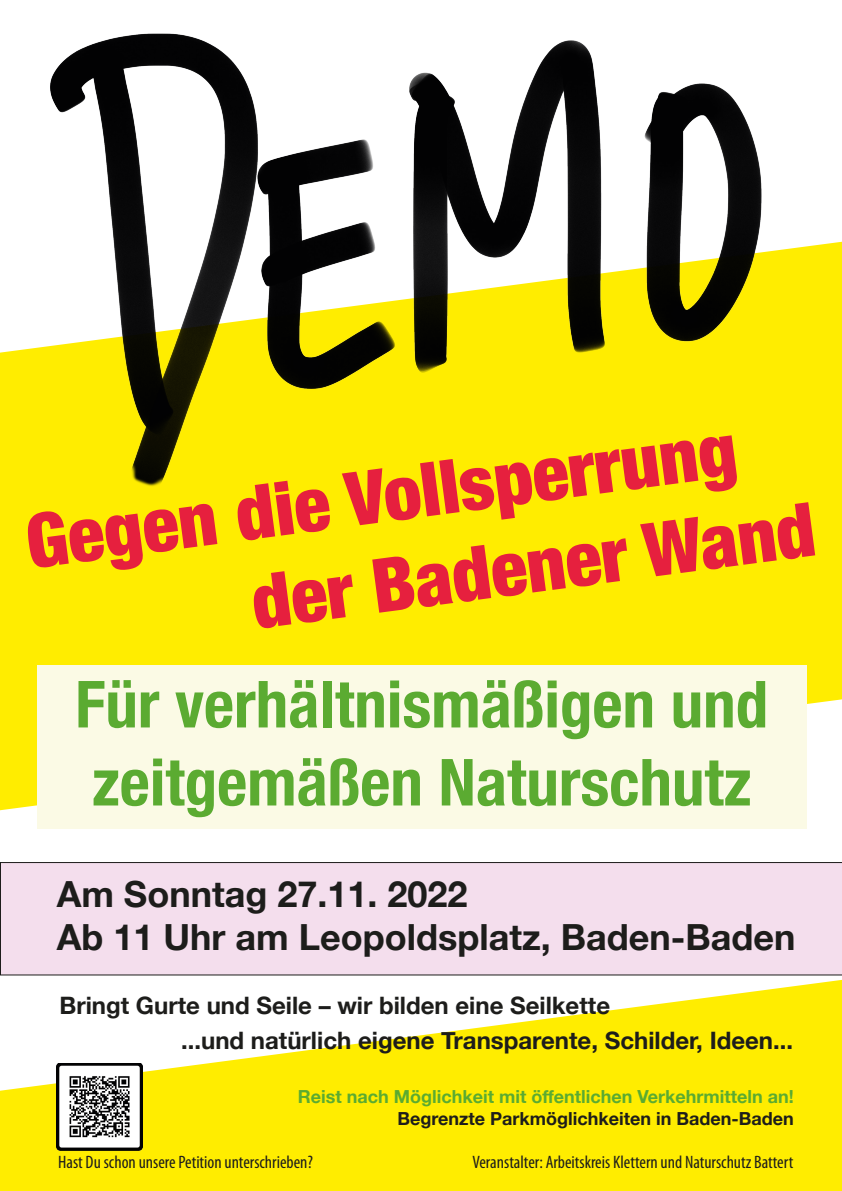
<style>
.page{position:relative;width:842px;height:1191px;background:#fff}
.page>*{position:absolute;margin:0;border:0;box-sizing:border-box;transform-origin:0 0}
.t1{font:900 condensed 75px "Helvetica Neue";color:#e6203e}
.t2{font:700 condensed 65px/78px "Helvetica Neue";color:#5bab31}
.t3{font:700 36px "Helvetica Neue";color:#1d1d1b}
.t4{font:700 24px "Helvetica Neue";color:#1d1d1b}
.t5{font:condensed 18px "Myriad Pro";color:#1d1d1b}
.t6{font:700 18px "Helvetica Neue";color:#5bab31}
.t7{font:700 18px "Helvetica Neue";color:#1d1d1b}
</style>
<div class="page">
<svg style="left:0;top:242px;width:842px;height:568px;fill:#ffed00"></svg>
<div style="left:0;top:979px;width:842px;height:212px;background:#ffed00"></div>
<div style="left:0;top:862px;width:842px;height:113px;background:#f4deed"></div>
<div style="left:2px;top:391px;width:839px;height:281px;background:#ffed00"></div>
<img style="left:17px;top:33px;width:793px;height:1038px">
<div style="left:37px;top:665px;width:770px;height:163px;background:#fbfae5"></div>
<img style="left:57px;top:1063px;width:85px;height:92px">
<div style="left:228px;top:478px;width:614px;height:164px;background:#ffed00"></div>
<p class="t1" style="left:18px;top:484px;width:717px;rotate:-8deg">Gegen die Vollsperrung</p>
<p class="t1" style="left:262px;top:542px;width:569px;rotate:-8deg">der Badener Wand</p>
<p class="t1" style="left:244px;top:543px;width:569px;rotate:-8deg">der Badener Wand</p>
<p class="t2" style="left:75px;top:661px;width:694px">Für verhältnismäßigen und zeitgemäßen Naturschutz</p>
<p class="t3" style="left:57px;top:866px;width:412px">Am Sonntag 27.11. 2022</p>
<p class="t3" style="left:57px;top:909px;width:740px">Ab 11 Uhr am Leopoldsplatz, Baden-Baden</p>
<p class="t4" style="left:60px;top:986px;width:552px">Bringt Gurte und Seile – wir bilden eine Seilkette</p>
<p class="t4" style="left:181px;top:1021px;width:614px">...und natürlich eigene Transparente, Schilder, Ideen...</p>
<p class="t6" style="left:298px;top:1082px;width:497px">Reist nach Möglichkeit mit öffentlichen Verkehrmitteln an!</p>
<p class="t7" style="left:397px;top:1104px;width:398px">Begrenzte Parkmöglichkeiten in Baden-Baden</p>
<p class="t5" style="left:58px;top:1151px;width:257px">Hast Du schon unsere Petition unterschrieben?</p>
<p class="t5" style="left:472px;top:1151px;width:322px">Veranstalter: Arbeitskreis Klettern und Naturschutz Battert</p>
</div>
